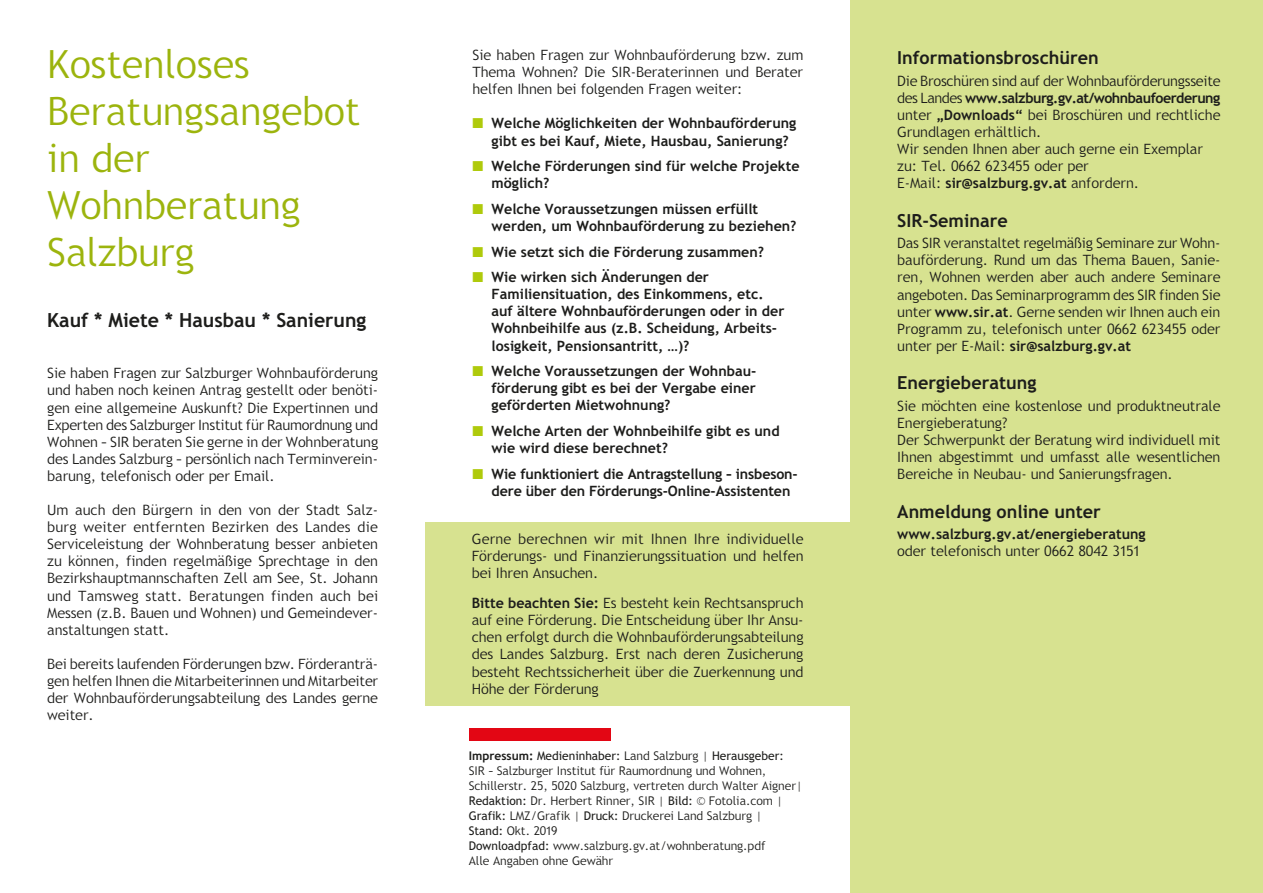
<style>
.page{position:relative;width:1263px;height:893px;background:#fff}
.page>*{position:absolute;margin:0;border:0;box-sizing:border-box;transform-origin:0 0}
.Überschrift_20pt{font:300 39px/46.8px "Trebuchet SBG2";color:#9cb40d}
.Fließtext_li{font:700 19.5px "Trebuchet SBG2";color:#1d1d1b}
.Überschirft_bold_12p{font:700 18px "Trebuchet SBG2";color:#1d1d1b}
.Fließtext{font:300 14.25px/17.1px "Trebuchet SBG2";color:#1d1d1b;text-align:justify}
.Fließtext_ohne_Absan{font:700 14.25px/17.1px "Trebuchet SBG2";color:#1d1d1b}
.Fließtext_ohne_Absan-2{font:300 14.25px/17.1px "Trebuchet SBG2";color:#1d1d1b;text-align:justify}
.Impressum{font:300 12px/15px "Trebuchet SBG2";color:#1d1d1b}
.s1{color:#afca0b}
.s2{font-weight:700}
.s3{font-weight:400}
</style>
<div class="page">
<div style="left:850px;top:0;width:413px;height:893px;background:#d7e290"></div>
<div style="left:469px;top:728px;width:141px;height:12px;background:#e30614"></div>
<div style="left:425px;top:522px;width:425px;height:183px;background:#d7e290"></div>
<p class="Überschrift_20pt" style="left:47px;top:41px;width:315px">Kostenloses<br>Beratungsangebot in der<br>Wohnberatung<br>Salzburg</p>
<p class="Fließtext_li" style="left:47px;top:308px;width:321px">Kauf * Miete * Hausbau * Sanierung</p>
<p class="Fließtext" style="left:47px;top:365px;width:332px">Sie haben Fragen zur Salzburger Wohnbauförderung und haben noch keinen Antrag gestellt oder benöti&shy;gen eine allgemeine Auskunft? Die Expertinnen und Experten des Salzburger Institut für Raumordnung und Wohnen – SIR beraten Sie gerne in der Wohnberatung des Landes Salzburg – persönlich nach Terminverein&shy;barung, telefonisch oder per Email.</p>
<p class="Fließtext" style="left:47px;top:502px;width:332px">Um auch den Bürgern in den von der Stadt Salz&shy;burg weiter entfernten Bezirken des Landes die Serviceleistung der Wohnberatung besser anbieten zu können, finden regelmäßige Sprechtage in den Bezirkshauptmannschaften Zell am See, St. Johann und Tamsweg statt. Beratungen finden auch bei Messen (z.B. Bauen und Wohnen) und Gemeindever&shy;anstaltungen statt.</p>
<p class="Fließtext" style="left:47px;top:655px;width:332px">Bei bereits laufenden Förderungen bzw. Förderanträ&shy;gen helfen Ihnen die Mitarbeiterinnen und Mitarbeiter der Wohnbauförderungsabteilung des Landes gerne weiter.</p>
<p class="Fließtext" style="left:472px;top:47px;width:332px">Sie haben Fragen zur Wohnbauförderung bzw. zum Thema Wohnen? Die SIR-Beraterinnen und Berater helfen Ihnen bei folgenden Fragen weiter:</p>
<p class="Fließtext_ohne_Absan" style="left:492px;top:115px;width:306px;text-indent:-19px"><span class="s1">■</span> Welche Möglichkeiten der Wohnbauförderung gibt es bei Kauf, Miete, Hausbau, Sanierung?</p>
<p class="Fließtext_ohne_Absan" style="left:492px;top:157px;width:309px;text-indent:-19px"><span class="s1">■</span> Welche Förderungen sind für welche Projekte möglich?</p>
<p class="Fließtext_ohne_Absan" style="left:492px;top:200px;width:306px;text-indent:-19px"><span class="s1">■</span> Welche Voraussetzungen müssen erfüllt werden, um Wohnbauförderung zu beziehen?</p>
<p class="Fließtext_ohne_Absan" style="left:472px;top:243px;width:293px"><span class="s1">■</span> Wie setzt sich die Förderung zusammen?</p>
<p class="Fließtext_ohne_Absan" style="left:492px;top:269px;width:294px;text-indent:-19px"><span class="s1">■</span> Wie wirken sich Änderungen der Familiensituation, des Einkommens, etc. auf ältere Wohnbauförderungen oder in der Wohnbeihilfe aus (z.B. Scheidung, Arbeits&shy;losigkeit, Pensionsantritt, …)?</p>
<p class="Fließtext_ohne_Absan" style="left:492px;top:363px;width:266px;text-align:justify;text-indent:-19px"><span class="s1">■</span> Welche Voraussetzungen der Wohnbau&shy;förderung gibt es bei der Vergabe einer geförderten Mietwohnung?</p>
<p class="Fließtext_ohne_Absan" style="left:492px;top:422px;width:289px;text-indent:-19px"><span class="s1">■</span> Welche Arten der Wohnbeihilfe gibt es und wie wird diese berechnet?</p>
<p class="Fließtext_ohne_Absan" style="left:492px;top:465px;width:308px;text-indent:-19px"><span class="s1">■</span> Wie funktioniert die Antragstellung – insbeson&shy;dere über den Förderungs-Online-Assistenten</p>
<p class="Fließtext" style="left:472px;top:531px;width:333px">Gerne berechnen wir mit Ihnen Ihre individuelle Förderungs- und Finanzierungssituation und helfen bei Ihren Ansuchen.</p>
<p class="Fließtext" style="left:472px;top:595px;width:333px"><span class="s2">Bitte beachten Sie:</span> Es besteht kein Rechtsanspruch auf eine Förderung. Die Entscheidung über Ihr Ansu&shy;chen erfolgt durch die Wohnbauförderungsabteilung des Landes Salzburg. Erst nach deren Zusicherung besteht Rechtssicherheit über die Zuerkennung und Höhe der Förderung</p>
<p class="Impressum" style="left:469px;top:748px;width:335px"><span class="s2">Impressum:</span> <span class="s3">Medieninhaber:</span> Land Salzburg | <span class="s3">Herausgeber:<br></span>SIR – Salzburger Institut für Raumordnung und Wohnen, Schillerstr. 25, 5020 Salzburg, vertreten durch Walter Aigner| <span class="s3">Redaktion:</span> Dr. Herbert Rinner, SIR | <span class="s3">Bild:</span> © Fotolia.com | <span class="s3">Grafik:</span> LMZ/Grafik | <span class="s3">Druck:</span> Druckerei Land Salzburg |<br><span class="s3">Stand:</span> Okt. 2019<br><span class="s3">Downloadpfad:</span> www.salzburg.gv.at/wohnberatung.pdf<br>Alle Angaben ohne Gewähr</p>
<p class="Überschirft_bold_12p" style="left:897px;top:47px;width:203px">Informationsbroschüren</p>
<p class="Fließtext_ohne_Absan-2" style="left:897px;top:72px;width:325px">Die Broschüren sind auf der Wohnbauförderungsseite des Landes <span class="s2">www.salzburg.gv.at/wohnbaufoerderung </span>unter <span class="s2">„Downloads“</span> bei Broschüren und rechtliche Grundlagen erhältlich.</p>
<p class="Fließtext" style="left:897px;top:141px;width:307px;text-align:left">Wir senden Ihnen aber auch gerne ein Exemplar zu: Tel. 0662 623455 oder per<br>E-Mail: <span class="s2">sir@salzburg.gv.at</span> anfordern.</p>
<p class="Überschirft_bold_12p" style="left:897px;top:209px;width:112px">SIR-Seminare</p>
<p class="Fließtext" style="left:897px;top:235px;width:325px">Das SIR veranstaltet regelmäßig Seminare zur Wohn&shy;bauförderung. Rund um das Thema Bauen, Sanie&shy;ren, Wohnen werden aber auch andere Seminare angeboten. Das Seminarprogramm des SIR finden Sie unter <span class="s2">www.sir.at</span>. Gerne senden wir Ihnen auch ein Programm zu, telefonisch unter 0662 623455 oder unter per E-Mail: <span class="s2">sir@salzburg.gv.at</span></p>
<p class="Überschirft_bold_12p" style="left:897px;top:372px;width:141px">Energieberatung</p>
<p class="Fließtext_ohne_Absan-2" style="left:897px;top:397px;width:325px">Sie möchten eine kostenlose und produktneutrale<br>Energieberatung?</p>
<p class="Fließtext" style="left:897px;top:431px;width:325px">Der Schwerpunkt der Beratung wird individuell mit Ihnen abgestimmt und umfasst alle wesentlichen Bereiche in Neubau- und Sanierungsfragen.</p>
<p class="Überschirft_bold_12p" style="left:897px;top:500px;width:205px">Anmeldung online unter</p>
<p class="Fließtext_ohne_Absan" style="left:897px;top:525px;width:250px">www.salzburg.gv.at/energieberatung</p>
<p class="Fließtext_ohne_Absan-2" style="left:897px;top:543px;width:244px">oder telefonisch unter 0662 8042 3151</p>
</div>
